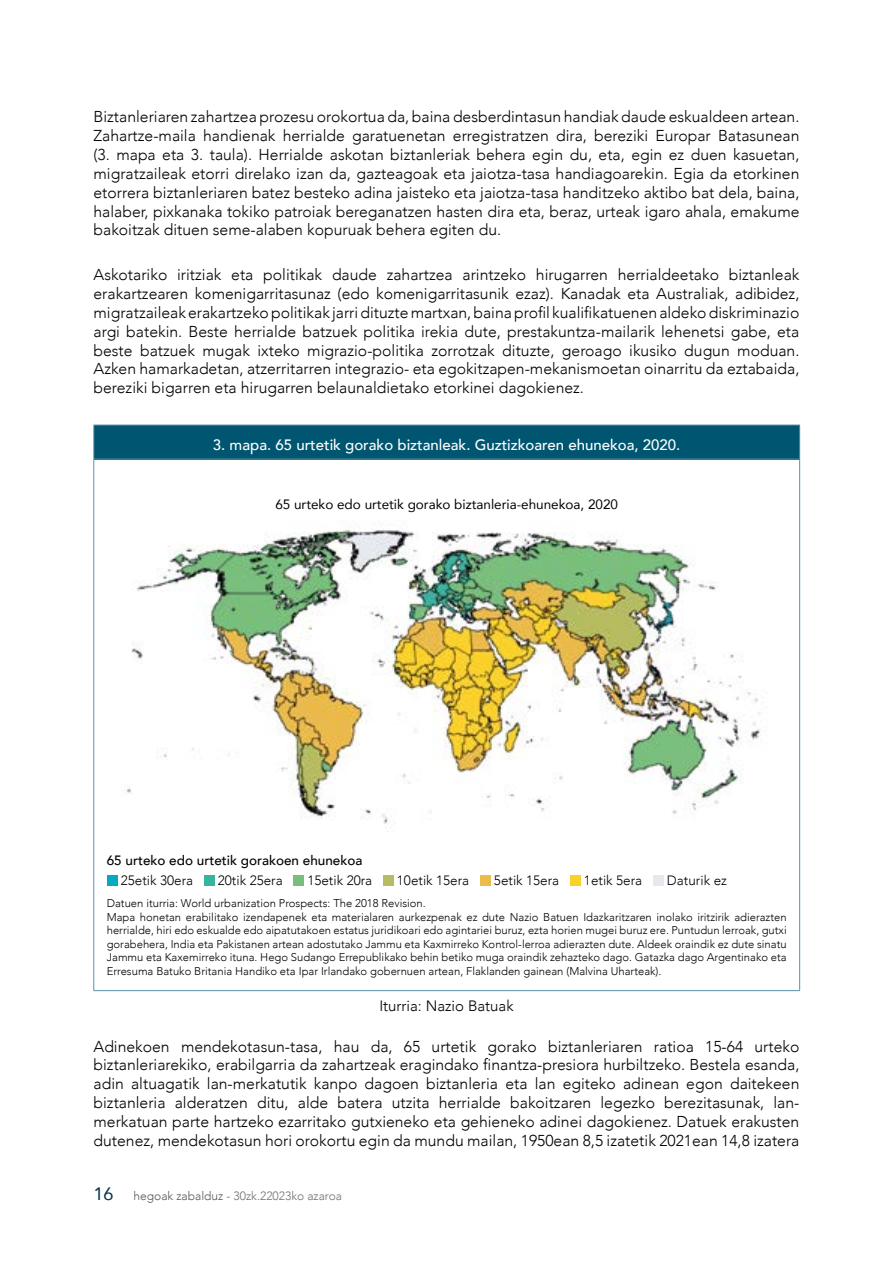
<style>
.page{position:relative;width:893px;height:1263px;background:#fff}
.page>*{position:absolute;margin:0;border:0;box-sizing:border-box;transform-origin:0 0}
.t1{font:300 15.75px/18.9px "Avenir";color:#000;text-align:justify}
.t2{font:500 15px "Avenir";color:#fff}
.t3{font:300 15px "Avenir";color:#000}
.t4{font:300 13.5px "Avenir";color:#000}
.t5{font:13.5px "Avenir";color:#000}
.t6{font:500 13.5px "Avenir";color:#000}
.t7{font:300 12px "Avenir";color:#706f6f}
.t8{font:300 11.25px/13.5px "Avenir";color:#000}
.s1{font-weight:400;font-size:18px;color:#00344b}
.s2{color:#575756}
</style>
<div class="page">
<div style="left:94px;top:425px;width:706px;height:34px;background:#005671"></div>
<hr style="left:94px;top:425px;width:706px;height:1px;background:#5c91a9">
<hr style="left:94px;top:425px;width:1px;height:34px;background:#5c91a9">
<hr style="left:799px;top:425px;width:1px;height:34px;background:#5c91a9">
<hr style="left:94px;top:459px;width:1px;height:531px;background:#5c91a9">
<hr style="left:799px;top:459px;width:1px;height:531px;background:#5c91a9">
<hr style="left:94px;top:459px;width:706px;height:1px;background:#5c91a9">
<hr style="left:94px;top:990px;width:706px;height:1px;background:#5c91a9">
<img style="left:125px;top:526px;width:635px;height:306px">
<div style="left:107px;top:875px;width:10px;height:10px;background:#05aac1"></div>
<div style="left:204px;top:875px;width:10px;height:10px;background:#37b49e"></div>
<div style="left:293px;top:875px;width:11px;height:10px;background:#78be7d"></div>
<div style="left:383px;top:875px;width:10px;height:10px;background:#b7bc62"></div>
<div style="left:480px;top:875px;width:10px;height:10px;background:#ebbb4b"></div>
<div style="left:570px;top:875px;width:10px;height:10px;background:#fad02a"></div>
<div style="left:653px;top:875px;width:10px;height:10px;background:#e6e8ed"></div>
<p class="t1" style="left:94px;top:107px;width:707px">Biztanleriaren zahartzea prozesu orokortua da, baina desberdintasun handiak daude eskualdeen artean.<br>Zahartze-maila handienak herrialde garatuenetan erregistratzen dira, bereziki Europar Batasunean (3. mapa eta 3. taula). Herrialde askotan biztanleriak behera egin du, eta, egin ez duen kasuetan, migratzaileak etorri direlako izan da, gazteagoak eta jaiotza-tasa handiagoarekin. Egia da etorkinen etorrera biztanleriaren batez besteko adina jaisteko eta jaiotza-tasa handitzeko aktibo bat dela, baina, halaber, pixkanaka tokiko patroiak bereganatzen hasten dira eta, beraz, urteak igaro ahala, emakume bakoitzak dituen seme-alaben kopuruak behera egiten du.</p>
<p class="t1" style="left:94px;top:265px;width:707px">Askotariko iritziak eta politikak daude zahartzea arintzeko hirugarren herrialdeetako biztanleak erakartzearen komenigarritasunaz (edo komenigarritasunik ezaz). Kanadak eta Australiak, adibidez, migratzaileak erakartzeko politikak jarri dituzte martxan, baina profil kualifikatuenen aldeko diskriminazio argi batekin. Beste herrialde batzuek politika irekia dute, prestakuntza-mailarik lehenetsi gabe, eta beste batzuek mugak ixteko migrazio-politika zorrotzak dituzte, geroago ikusiko dugun moduan.<br>Azken hamarkadetan, atzerritarren integrazio- eta egokitzapen-mekanismoetan oinarritu da eztabaida, bereziki bigarren eta hirugarren belaunaldietako etorkinei dagokienez.</p>
<p class="t2" style="left:213px;top:431px;width:469px">3. mapa. 65 urtetik gorako biztanleak. Guztizkoaren ehunekoa, 2020.</p>
<p class="t5" style="left:275px;top:494px;width:344px">65 urteko edo urtetik gorako biztanleria-ehunekoa, 2020</p>
<p class="t6" style="left:107px;top:848px;width:257px">65 urteko edo urtetik gorakoen ehunekoa</p>
<p class="t4" style="left:121px;top:873px;width:74px">25etik 30era</p>
<p class="t4" style="left:218px;top:873px;width:66px">20tik 25era</p>
<p class="t4" style="left:307px;top:873px;width:66px">15etik 20ra</p>
<p class="t4" style="left:397px;top:873px;width:74px">10etik 15era</p>
<p class="t4" style="left:494px;top:873px;width:67px">5etik 15era</p>
<p class="t4" style="left:584px;top:873px;width:60px">1etik 5era</p>
<p class="t4" style="left:667px;top:873px;width:62px">Daturik ez</p>
<p class="t8" style="left:107px;top:897px;width:681px">Datuen iturria: World urbanization Prospects: The 2018 Revision.<br>Mapa honetan erabilitako izendapenek eta materialaren aurkezpenak ez dute Nazio Batuen Idazkaritzaren inolako iritzirik adierazten herrialde, hiri edo eskualde edo aipatutakoen estatus juridikoari edo agintariei buruz, ezta horien mugei buruz ere. Puntudun lerroak, gutxi gorabehera, India eta Pakistanen artean adostutako Jammu eta Kaxmirreko Kontrol-lerroa adierazten dute. Aldeek oraindik ez dute sinatu Jammu eta Kaxemirreko ituna. Hego Sudango Errepublikako behin betiko muga oraindik zehazteko dago. Gatazka dago Argentinako eta Erresuma Batuko Britania Handiko eta Ipar Irlandako gobernuen artean, Flaklanden gainean (Malvina Uharteak).</p>
<p class="t3" style="left:379px;top:997px;width:136px">Iturria: Nazio Batuak</p>
<p class="t1" style="left:94px;top:1037px;width:707px">Adinekoen mendekotasun-tasa, hau da, 65 urtetik gorako biztanleriaren ratioa 15-64 urteko biztanleriarekiko, erabilgarria da zahartzeak eragindako finantza-presiora hurbiltzeko. Bestela esanda, adin altuagatik lan-merkatutik kanpo dagoen biztanleria eta lan egiteko adinean egon daitekeen biztanleria alderatzen ditu, alde batera utzita herrialde bakoitzaren legezko berezitasunak, lan&shy;merkatuan parte hartzeko ezarritako gutxieneko eta gehieneko adinei dagokienez. Datuek erakusten dutenez, mendekotasun hori orokortu egin da mundu mailan, 1950ean 8,5 izatetik 2021ean 14,8 izatera</p>
<p class="t7" style="left:94px;top:1189px;width:250px"><span class="s1">16</span> <span class="s2">hegoak zabalduz</span> - 30zk.22023ko azaroa</p>
</div>
